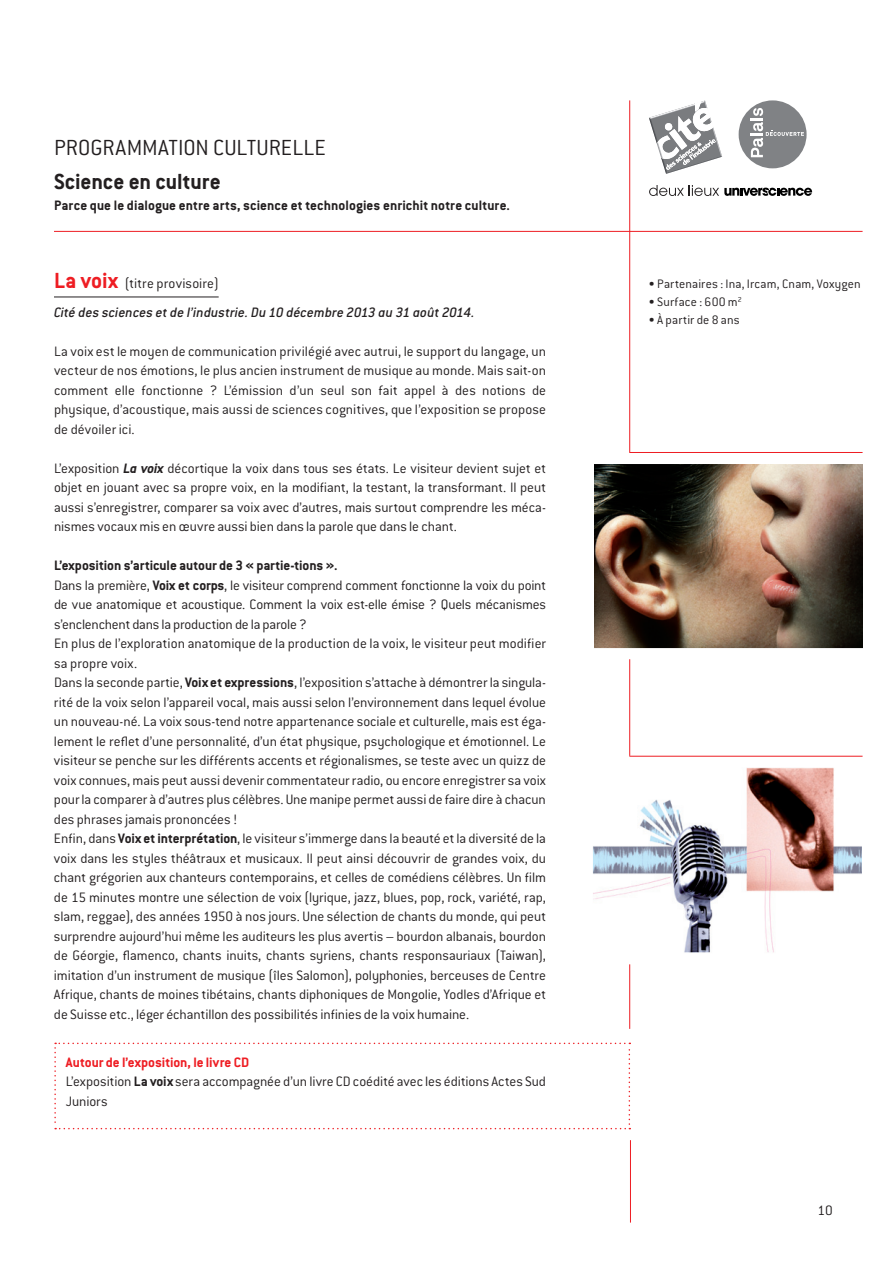
<style>
.page{position:relative;width:893px;height:1263px;background:#fff}
.page>*{position:absolute;margin:0;border:0;box-sizing:border-box;transform-origin:0 0}
.t1{font:300 24px "Conduit ITC";letter-spacing:-.005em;color:#231f20}
.t2{font:700 24px "Conduit ITC";color:#231f20}
.t3{font:300 15px/19.5px "Conduit ITC";letter-spacing:-.005em;color:#231f20;text-align:justify}
.t4{font:700 15px "Conduit ITC";letter-spacing:.005em;color:#231f20}
.t5{font:15px "Conduit ITC Medium Italic Alt";letter-spacing:.005em;color:#231f20}
.t6{font:300 13.5px "Conduit ITC";letter-spacing:.015em;color:#231f20}
.s1{font-weight:700;font-size:24px;color:#ee1d23}
.s2{font-family:"Conduit ITC Bold Italic Alt";font-weight:400}
.s3{font-weight:700}
.s4{font-weight:700;color:#ee1d23}
</style>
<div class="page">
<hr style="left:54px;top:231px;width:808px;height:1px;background:#ee1d23">
<hr style="left:629px;top:100px;width:1px;height:929px;background:#ee1d23">
<hr style="left:630px;top:1140px;width:1px;height:82px;background:#ee1d23">
<div style="left:739px;top:100px;width:68px;height:68px;background:#808285;border-radius:50%"></div>
<svg style="left:750px;top:108px;width:54px;height:49px"></svg>
<svg style="left:649px;top:185px;width:163px;height:11px"></svg>
<svg style="left:649px;top:101px;width:73px;height:73px"></svg>
<img style="left:594px;top:768px;width:267px;height:184px">
<img style="left:595px;top:465px;width:267px;height:182px">
<div style="left:583px;top:453px;width:291px;height:206px;border:11px solid #fff"></div>
<hr style="left:630px;top:452px;width:233px;height:1px;background:#ee1d23">
<hr style="left:629px;top:756px;width:233px;height:1px;background:#ee1d23">
<svg style="left:54px;top:1043px;width:576px;height:86px"></svg>
<hr style="left:54px;top:297px;width:165px;height:1px;background:#231f20">
<h1 class="t1" style="left:54px;top:134px;width:25px">Progra</h1>
<h1 class="t1" style="left:127px;top:134px;width:201px">mmation culturelle</h1>
<h1 class="t2" style="left:54px;top:168px;width:168px">Science en culture</h1>
<p class="t4" style="left:54px;top:197px;width:458px">Parce que le dialogue entre arts, science et technologies enrichit notre culture.</p>
<p class="t3" style="left:54px;top:274px;width:166px"><span class="s1">La voix</span> (titre provisoire)</p>
<p class="t5" style="left:54px;top:303px;width:422px">Cité des sciences et de l’industrie. Du 10 décembre 2013 au 31 août 2014.</p>
<p class="t3" style="left:54px;top:341px;width:494px">La voix est le moyen de communication privilégié avec autrui, le support du langage, un vecteur de nos émotions, le plus ancien instrument de musique au monde. Mais sait-on comment elle fonctionne ? L’émission d’un seul son fait appel à des notions de physique, d’acoustique, mais aussi de sciences cognitives, que l’exposition se propose de dévoiler ici.</p>
<p class="t3" style="left:54px;top:458px;width:494px">L’exposition <span class="s2">La voix</span> décortique la voix dans tous ses états. Le visiteur devient sujet et objet en jouant avec sa propre voix, en la modifiant, la testant, la transformant. Il peut aussi s’enregistrer, comparer sa voix avec d’autres, mais surtout comprendre les méca&shy;nismes vocaux mis en œuvre aussi bien dans la parole que dans le chant.</p>
<p class="t3" style="left:54px;top:556px;width:494px;text-align:left"><span class="s3">L’exposition s’articule autour de 3 « partie-tions ».<br></span>Dans la première, <span class="s3">Voix et corps</span>, le visiteur comprend comment fonctionne la voix du point de vue anatomique et acoustique. Comment la voix est-elle émise ? Quels mécanismes s’enclenchent dans la production de la parole ?<br>En plus de l’exploration anatomique de la production de la voix, le visiteur peut modifier sa propre voix.<br>Dans la seconde partie, <span class="s3">Voix et expressions</span>, l’exposition s’attache à démontrer la singula&shy;rité de la voix selon l’appareil vocal, mais aussi selon l’environnement dans lequel évolue un nouveau-né. La voix sous-tend notre appartenance sociale et culturelle, mais est éga&shy;lement le reflet d’une personnalité, d’un état physique, psychologique et émotionnel. Le visiteur se penche sur les différents accents et régionalismes, se teste avec un quizz de voix connues, mais peut aussi devenir commentateur radio, ou encore enregistrer sa voix pour la comparer à d’autres plus célèbres. Une manipe permet aussi de faire dire à chacun des phrases jamais prononcées !<br>Enfin, dans <span class="s3">Voix et interprétation</span>, le visiteur s’immerge dans la beauté et la diversité de la voix dans les styles théâtraux et musicaux. I l peut ainsi découvrir de grandes voix, du chant grégorien aux chanteurs contemporains, et celles de comédiens célèbres. Un film de 15 minutes montre une sélection de voix (lyrique, jazz, blues, pop, rock, variété, rap, slam, reggae), des années 1950 à nos jours. Une sélection de chants du monde, qui peut surprendre aujourd’hui même les auditeurs les plus avertis – bourdon albanais, bourdon de Géorgie, flamenco, chants inuits, chants syriens, chants responsauriaux (Taiwan), imitation d’un instrument de musique (îles Salomon), polyphonies, berceuses de Centre Afrique, chants de moines tibétains, chants diphoniques de Mongolie, Yodles d’Afrique et de Suisse etc., léger échantillon des possibilités infinies de la voix humaine.</p>
<p class="t3" style="left:66px;top:1052px;width:482px;text-align:left"><span class="s4">Autour de l’exposition, le livre CD<br></span>L’exposition <span class="s3">La voix</span> sera accompagnée d’un livre CD coédité avec les éditions Actes Sud<br>Juniors</p>
<p class="t6" style="left:649px;top:277px;width:213px">• Partenaires : I na, Ircam, Cnam, Voxygen</p>
<p class="t6" style="left:649px;top:295px;width:94px">• Surface : 600 m<sup>2</sup></p>
<p class="t6" style="left:649px;top:313px;width:92px">• à partir de 8 ans</p>
<p class="t3" style="left:818px;top:1201px;width:17px">10</p>
</div>
